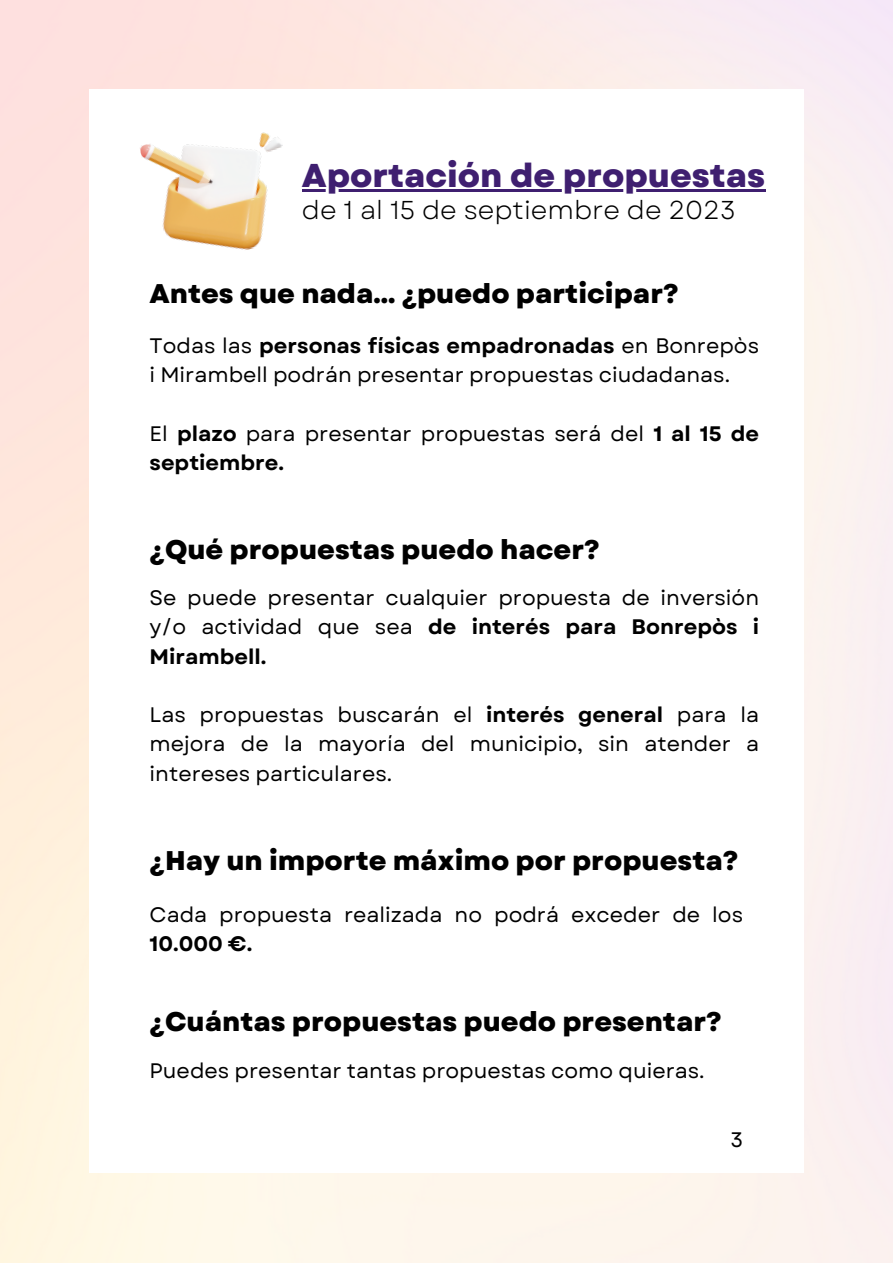
<style>
.page{position:relative;width:893px;height:1264px;background:#fff}
.page>*{position:absolute;margin:0;border:0;box-sizing:border-box;transform-origin:0 0}
.t1{font:800 33px "Garet";color:#3f1f70}
.t2{font:800 27px "Garet";color:#000}
.t3{font:25.8px "Garet";color:#000}
.t4{font:21px/29.2px "Garet";color:#000}
.s1{font-weight:700}
</style>
<div class="page">
<img style="left:140px;top:132px;width:143px;height:118px">
<hr style="left:302px;top:189px;width:463px;height:2px;background:#3f1f70">
<p class="t1" style="left:302px;top:151px;width:464px">Aportación de propuestas</p>
<p class="t3" style="left:302px;top:192px;width:435px">de 1 al 15 de septiembre de 2023</p>
<p class="t2" style="left:149px;top:274px;width:530px">Antes que nada... ¿puedo participar?</p>
<p class="t4" style="left:149px;top:331px;width:611px">Todas las <span class="s1">personas físicas empadronadas</span> en Bonrepòs i Mirambell podrán presentar propuestas ciudadanas.</p>
<p class="t4" style="left:149px;top:418px;width:611px">El <span class="s1">plazo</span> para presentar propuestas será del <span class="s1">1 al 15 de septiembre.</span></p>
<p class="t2" style="left:149px;top:530px;width:451px">¿Qué propuestas puedo hacer?</p>
<p class="t4" style="left:149px;top:583px;width:611px;text-align:justify">Se puede presentar cualquier propuesta de inversión y/o actividad que sea <span class="s1">de interés para Bonrepòs i Mirambell.</span></p>
<p class="t4" style="left:149px;top:700px;width:611px;text-align:justify">Las propuestas buscarán el <span class="s1">interés general</span> para la mejora de la mayoría del municipio, sin atender a intereses particulares.</p>
<p class="t2" style="left:149px;top:840px;width:590px">¿Hay un importe máximo por propuesta?</p>
<p class="t4" style="left:149px;top:899px;width:595px">Cada propuesta realizada no podrá exceder de los<br><span class="s1">10.000 €.</span></p>
<p class="t2" style="left:149px;top:1001px;width:573px">¿Cuántas propuestas puedo presentar?</p>
<p class="t4" style="left:149px;top:1055px;width:556px">Puedes presentar tantas propuestas como quieras.</p>
<p class="t4" style="left:730px;top:1124px;width:14px">3</p>
</div>
